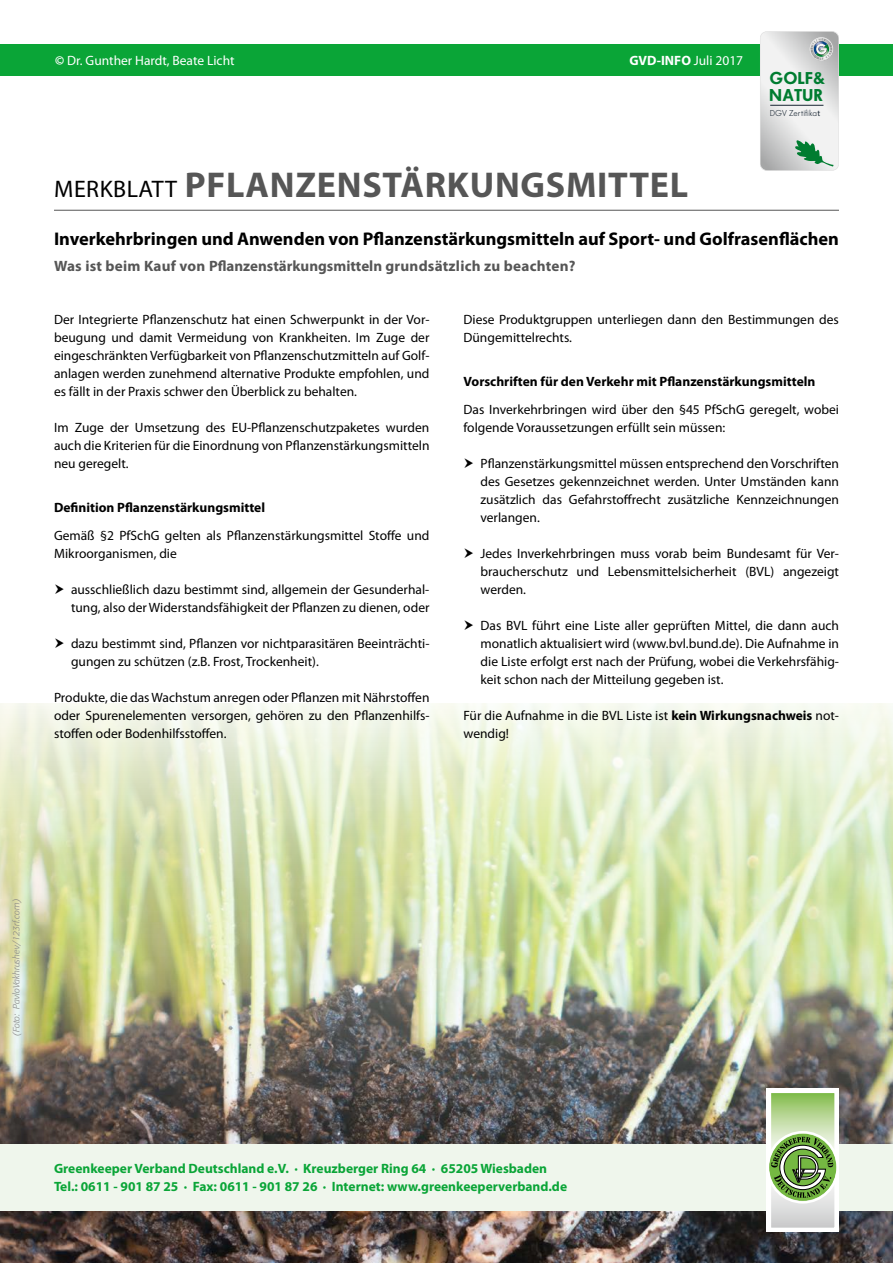
<style>
.page{position:relative;width:893px;height:1263px;background:#fff}
.page>*{position:absolute;margin:0;border:0;box-sizing:border-box;transform-origin:0 0}
.t1{font:700 36px "Myriad Pro";letter-spacing:.02em;color:#565656}
.t2{font:700 18.3px "Myriad Pro";color:#000}
.t3{font:800 16.95px/17px "Futura BQ";color:#007c30}
.t4{font:700 15px "Myriad Pro";letter-spacing:.01em;color:#565656}
.t5{font:13.5px/18px "Myriad Pro";color:#000;text-align:justify}
.t6{font:700 13.5px/18px "Myriad Pro";color:#0aa537}
.t7{font:700 13.5px "Myriad Pro";color:#000}
.t8{font:13.5px "Myriad Pro";color:#fff}
.t9{font:700 13.5px "Myriad Pro";color:#fff}
.t10{font:italic 300 9px "Formata";color:#878786}
.t11{font:300 8.55px "Futura BQ";color:#172431}
.s1{font-weight:700}
.s2{font-weight:400}
.s3{font-family:"Futura"}
.s4{font-weight:400;font-size:24px;color:#000}
</style>
<div class="page">
<img style="left:0;top:703px;width:893px;height:560px">
<div style="left:0;top:1144px;width:893px;height:66px;background:#eff6ec"></div>
<hr style="left:54px;top:210px;width:785px;height:1px;background:#565656">
<div style="left:0;top:45px;width:893px;height:31px;background:#0aa537"></div>
<svg style="left:760px;top:31px;width:79px;height:140px"></svg>
<div style="left:766px;top:1088px;width:73px;height:144px;background:#fff"></div>
<svg style="left:772px;top:1094px;width:62px;height:133px"></svg>
<div style="left:769px;top:1091px;width:68px;height:139px;border:2px solid #fff"></div>
<div style="left:769px;top:1134px;width:67px;height:67px;background:#75b842;border-radius:50%"></div>
<svg style="left:771px;top:1137px;width:62px;height:61px"></svg>
<div style="left:766px;top:1131px;width:73px;height:72px;border:2px solid #fff;border-radius:50%"></div>
<p class="t8" style="left:55px;top:52px;width:181px"><span class="s1">©</span> Dr. Gunther Hardt, Beate Licht</p>
<p class="t9" style="left:629px;top:52px;width:115px">GVD-INFO <span class="s2">Juli 2017</span></p>
<p class="t3" style="left:769px;top:70px;width:57px">GOLF&amp;<br>NATUR</p>
<p class="t11" style="left:770px;top:108px;width:52px">DGV Zertifika<span class="s3">t</span></p>
<h1 class="t1" style="left:54px;top:161px;width:635px"><span class="s4">MERKBLATT</span> PFLANZENSTÄRKUNGSMITTEL</h1>
<h2 class="t2" style="left:54px;top:227px;width:786px">Inverkehrbringen und Anwenden von Pflanzenstärkungsmitteln auf Sport- und Golfrasenflächen</h2>
<p class="t4" style="left:54px;top:256px;width:523px">Was ist beim Kauf von Pflanzenstärkungsmitteln grundsätzlich zu beachten?</p>
<p class="t5" style="left:54px;top:310px;width:377px">Der Integrierte Pflanzenschutz hat einen Schwerpunkt in der Vor&shy;beugung und damit Vermeidung von Krankheiten. Im Zuge der eingeschränkten Verfügbarkeit von Pflanzenschutzmitteln auf Golf&shy;anlagen werden zunehmend alternative Produkte empfohlen, und es fällt in der Praxis schwer den Überblick zu behalten.</p>
<p class="t5" style="left:54px;top:418px;width:377px">Im Zuge der Umsetzung des EU-Pflanzenschutzpaketes wurden auch die Kriterien für die Einordnung von Pflanzenstärkungsmitteln neu geregelt.</p>
<p class="t7" style="left:54px;top:498px;width:213px">Definition Pflanzenstärkungsmittel</p>
<p class="t5" style="left:54px;top:526px;width:377px">Gemäß §2 PfSchG gelten als Pflanzenstärkungsmittel Stoffe und<br>Mikroorganismen, die</p>
<p class="t5" style="left:71px;top:580px;width:360px">ausschließlich dazu bestimmt sind, allgemein der Gesunderhal&shy;tung, also der Widerstandsfähigkeit der Pflanzen zu dienen, oder</p>
<p class="t5" style="left:71px;top:634px;width:360px">dazu bestimmt sind, Pflanzen vor nichtparasitären Beeinträchti&shy;gungen zu schützen (z.B. Frost, Trockenheit).</p>
<p class="t5" style="left:54px;top:688px;width:377px">Produkte, die das Wachstum anregen oder Pflanzen mit Nährstoffen oder Spurenelementen versorgen, gehören zu den Pflanzenhilfs&shy;stoffen oder Bodenhilfsstoffen.</p>
<p class="t5" style="left:463px;top:310px;width:377px">Diese Produktgruppen unterliegen dann den Bestimmungen des<br>Düngemittelrechts.</p>
<p class="t7" style="left:463px;top:372px;width:353px">Vorschriften für den Verkehr mit Pflanzenstärkungsmitteln</p>
<p class="t5" style="left:463px;top:400px;width:377px">Das Inverkehrbringen wird über den §45 PfSchG geregelt, wobei folgende Voraussetzungen erfüllt sein müssen:</p>
<p class="t5" style="left:480px;top:454px;width:360px">Pflanzenstärkungsmittel müssen entsprechend den Vorschriften des Gesetzes gekennzeichnet werden. Unter Umständen kann zusätzlich das Gefahrstoffrecht zusätzliche Kennzeichnungen verlangen.</p>
<p class="t5" style="left:481px;top:544px;width:360px">Jedes Inverkehrbringen muss vorab beim Bundesamt für Ver&shy;braucherschutz und Lebensmittelsicherheit (BVL) angezeigt werden.</p>
<p class="t5" style="left:481px;top:616px;width:360px">Das BVL führt eine Liste aller geprüften Mittel, die dann auch monatlich aktualisiert wird (www.bvl.bund.de). Die Aufnahme in die Liste erfolgt erst nach der Prüfung, wobei die Verkehrsfähig&shy;keit schon nach der Mitteilung gegeben ist.</p>
<p class="t5" style="left:464px;top:706px;width:377px">Für die Aufnahme in die BVL Liste ist <span class="s1">kein Wirkungsnachweis</span> not&shy;wendig!</p>
<p class="t10" style="left:11px;top:1036px;width:140px;rotate:-90deg">(Foto: PavloVakhrushev/123rf.com)</p>
<p class="t6" style="left:54px;top:1159px;width:515px">Greenkeeper Verband Deutschland e.V. · Kreuzberger Ring 64 · 65205 Wiesbaden<br>Tel.: 0611 - 901 87 25 · Fax: 0611 - 901 87 26 · Internet: www.greenkeeperverband.de</p>
</div>
